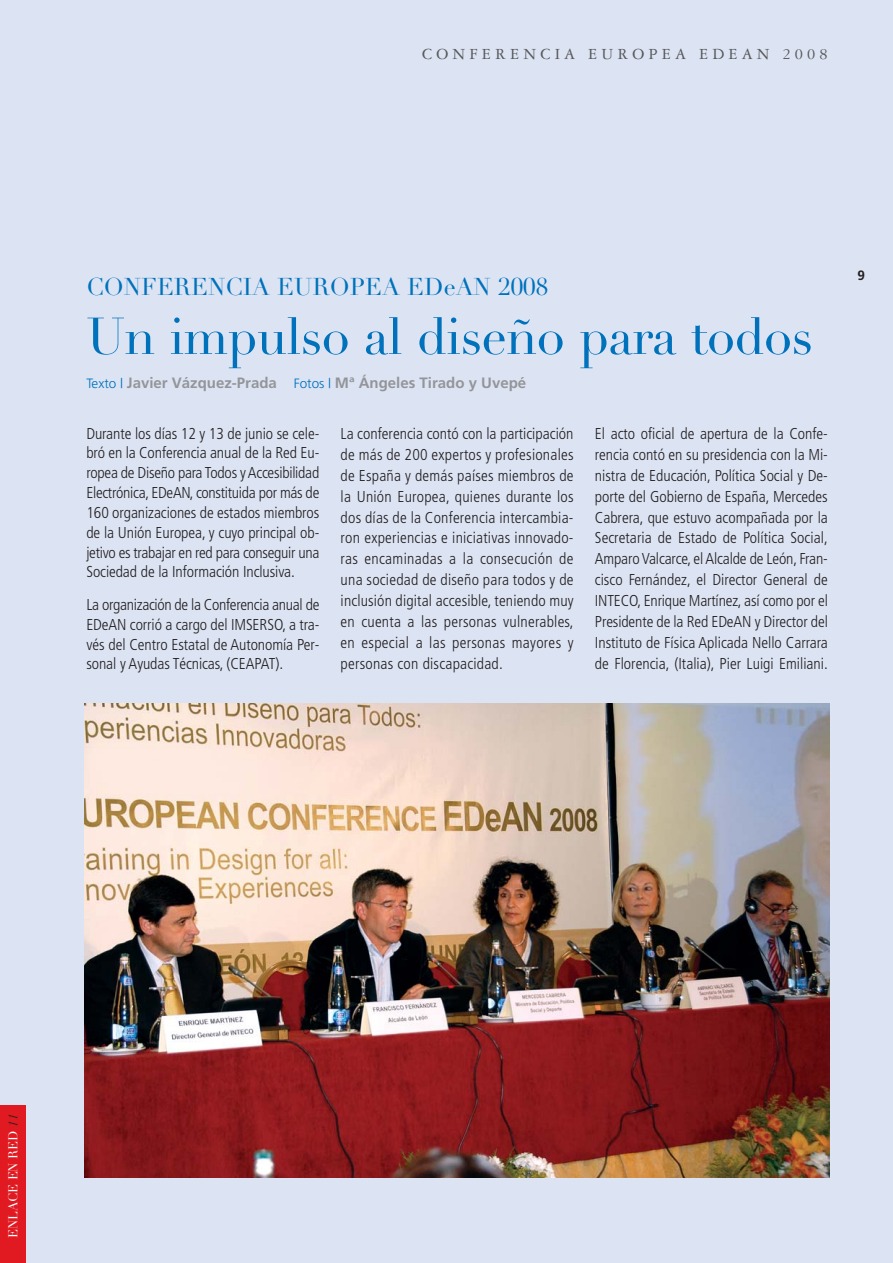
<style>
.page{position:relative;width:893px;height:1263px;background:#fff}
.page>*{position:absolute;margin:0;border:0;box-sizing:border-box;transform-origin:0 0}
.t1{font:51px "Didot LH";letter-spacing:-.015em;color:#0071bb}
.t2{font:24px "Didot LH";color:#0071bb}
.t3{font:16.5px "Garamond Three";letter-spacing:.25em;color:#58595b}
.t4{font:300 condensed 15.75px/21px "Frutiger";letter-spacing:-.005em;color:#231f20;text-align:justify}
.t5{font:700 15px "Frutiger";color:#939598}
.t6{font:700 13.5px "Frutiger";color:#231f20}
.t7{font:12.75px "Didot";color:#fff}
.s1{font-weight:300;font-size:13.5px;color:#0071bb}
.s2{font-style:italic;color:#231f20}
</style>
<div class="page">
<div style="left:0;top:0;width:892px;height:1263px;background:#dce4f4"></div>
<div style="left:0;top:1106px;width:25px;height:157px;background:#e11a22"></div>
<img style="left:85px;top:703px;width:744px;height:475px">
<p class="t3" style="left:422px;top:48px;width:407px">CONFERENCIA EUROPEA EDEAN 2008</p>
<h2 class="t2" style="left:86px;top:277px;width:463px">CONFERENCIA EUROPEA EDeAN 2008</h2>
<h1 class="t1" style="left:86px;top:315px;width:728px">Un impulso al diseño para todos</h1>
<p class="t5" style="left:86px;top:377px;width:441px"><span class="s1">Texto |</span> Javier Vázquez-Prada <span class="s1">Fotos |</span> Mª Ángeles Tirado y Uvepé</p>
<p class="t4" style="left:86px;top:424px;width:234px;line-height:19.8px">Durante los días 12 y 13 de junio se cele&shy;bró en la Conferencia anual de la Red Eu&shy;ropea de Diseño para Todos y Accesibilidad Electrónica, EDeAN, constituida por más de 160 organizaciones de estados miembros de la Unión Europea, y cuyo principal ob&shy;jetivo es trabajar en red para conseguir una Sociedad de la Información Inclusiva.</p>
<p class="t4" style="left:86px;top:596px;width:234px;line-height:19.8px">La organización de la Conferencia anual de EDeAN corrió a cargo del IMSERSO, a tra&shy;vés del Centro Estatal de Autonomía Per&shy;sonal y Ayudas Técnicas, (CEAPAT).</p>
<p class="t4" style="left:340px;top:424px;width:234px">La conferencia contó con la participación de más de 200 expertos y profesionales de España y demás países miembros de la Unión Europea, quienes durante los dos días de la Conferencia intercambia&shy;ron experiencias e iniciativas innovado&shy;ras encaminadas a la consecución de una sociedad de diseño para todos y de inclusión digital accesible, teniendo muy en cuenta a las personas vulnerables, en especial a las personas mayores y personas con discapacidad.</p>
<p class="t4" style="left:595px;top:424px;width:234px">El acto oficial de apertura de la Confe&shy;rencia contó en su presidencia con la Mi&shy;nistra de Educación, Política Social y De&shy;porte del Gobierno de España, Mercedes Cabrera, que estuvo acompañada por la Secretaria de Estado de Política Social, Amparo Valcarce, el Alcalde de León, Fran&shy;cisco Fernández, el Director General de INTECO, Enrique Martínez, así como por el Presidente de la Red EDeAN y Director del Instituto de Física Aplicada Nello Carrara de Florencia, (Italia), Pier Luigi Emiliani.</p>
<p class="t6" style="left:857px;top:270px;width:9px">9</p>
<p class="t7" style="left:6px;top:1238px;width:125px;rotate:-90deg">ENLACE EN RED <span class="s2">11</span></p>
</div>
